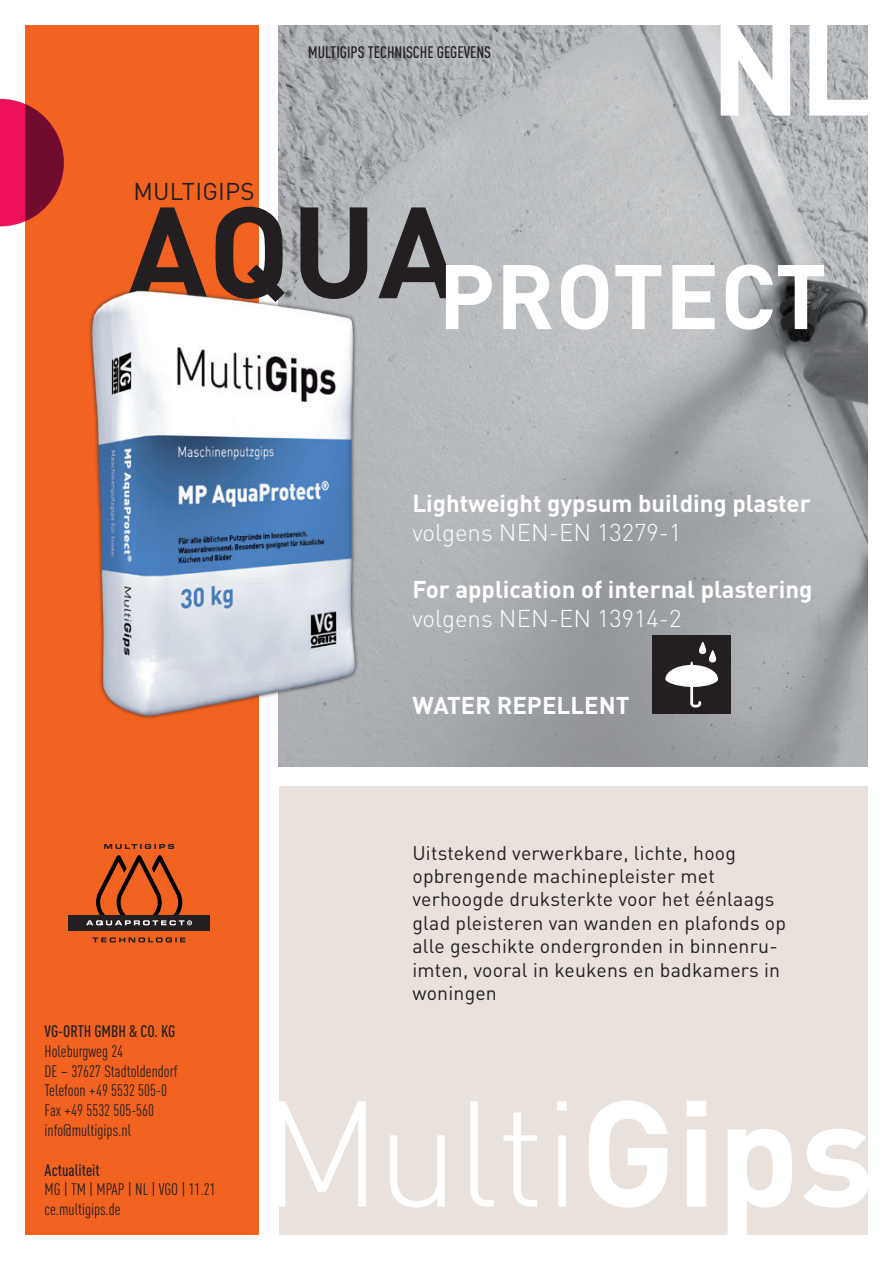
<style>
.page{position:relative;width:893px;height:1263px;background:#fff}
.page>*{position:absolute;margin:0;border:0;box-sizing:border-box;transform-origin:0 0}
.t1{font:700 127.5px "DIN Pro";color:#231f20}
.t2{font:700 127.5px "DIN Pro";color:#fff}
.t3{font:700 90px "DIN Pro";letter-spacing:.01em;color:#fff}
.t4{font:700 24px "DIN Pro";color:#fff}
.t5{font:300 24px "DIN Pro";color:#fff}
.t6{font:24px "DIN Pro";letter-spacing:.01em;color:#231f20}
.t7{font:19.5px/23.4px "DIN Pro";letter-spacing:.01em;color:#231f20}
.t8{font:condensed 16.5px/19.8px "DIN Pro";color:#231f20}
.t9{font:500 condensed 16.5px "DIN Pro";color:#231f20}
</style>
<div class="page">
<div style="left:26px;top:26px;width:233px;height:1209px;background:#f26321"></div>
<img style="left:279px;top:26px;width:588px;height:741px">
<div style="left:279px;top:786px;width:588px;height:449px;background:#e9e1dc"></div>
<svg style="left:279px;top:1101px;width:87px;height:106px"></svg>
<svg style="left:390px;top:1135px;width:55px;height:72px"></svg>
<svg style="left:470px;top:1101px;width:24px;height:106px"></svg>
<svg style="left:504px;top:1112px;width:33px;height:95px"></svg>
<svg style="left:557px;top:1101px;width:10px;height:106px"></svg>
<svg style="left:589px;top:1100px;width:78px;height:107px"></svg>
<svg style="left:687px;top:1101px;width:19px;height:106px;background:#fcfbfa"></svg>
<svg style="left:728px;top:1129px;width:64px;height:106px"></svg>
<svg style="left:803px;top:1129px;width:65px;height:78px"></svg>
<svg style="left:0;top:99px;width:64px;height:127px"></svg>
<img style="left:89px;top:265px;width:282px;height:470px">
<div style="left:653px;top:635px;width:78px;height:78px;background:#231f20"></div>
<svg style="left:665px;top:641px;width:53px;height:67px"></svg>
<div style="left:68px;top:915px;width:142px;height:15px;background:#231f20"></div>
<svg style="left:104px;top:844px;width:70px;height:5px"></svg>
<svg style="left:86px;top:855px;width:106px;height:70px"></svg>
<svg style="left:93px;top:937px;width:93px;height:5px"></svg>
<p class="t6" style="left:133px;top:175px;width:123px">MULTIGIPS</p>
<p class="t9" style="left:308px;top:40px;width:184px">MULTIGIPS TECHNISCHE GEGEVENS</p>
<h1 class="t2" style="left:710px;top:-17px;width:164px">NL</h1>
<h1 class="t1" style="left:127px;top:165px;width:334px">AQUA</h1>
<h2 class="t3" style="left:438px;top:235px;width:390px">PROTECT</h2>
<p class="t4" style="left:412px;top:487px;width:400px">Lightweight gypsum building plaster</p>
<p class="t5" style="left:412px;top:516px;width:270px">volgens NEN-EN 13279-1</p>
<p class="t4" style="left:412px;top:573px;width:402px">For application of internal plastering</p>
<p class="t5" style="left:412px;top:602px;width:270px">volgens NEN-EN 13914-2</p>
<p class="t4" style="left:412px;top:688px;width:218px">WATER REPELLENT</p>
<p class="t9" style="left:45px;top:1019px;width:132px">VG-ORTH GMBH &amp; CO. KG</p>
<p class="t8" style="left:45px;top:1040px;width:135px">Holeburgweg 24<br>DE – 37627 Stadtoldendorf<br>Telefoon +49 5532 505-0<br>Fax +49 5532 505-560 info@multigips.nl</p>
<p class="t9" style="left:45px;top:1158px;width:57px">Actualiteit</p>
<p class="t8" style="left:45px;top:1178px;width:173px">MG | TM | MPAP | NL | VGO | 11.21 ce.multigips.de</p>
<p class="t7" style="left:412px;top:840px;width:375px">Uitstekend verwerkbare, lichte, hoog opbrengende machinepleister met verhoogde druksterkte voor het éénlaags glad pleisteren van wanden en plafonds op alle geschikte ondergronden in binnenru&shy;imten, vooral in keukens en badkamers in woningen</p>
</div>
